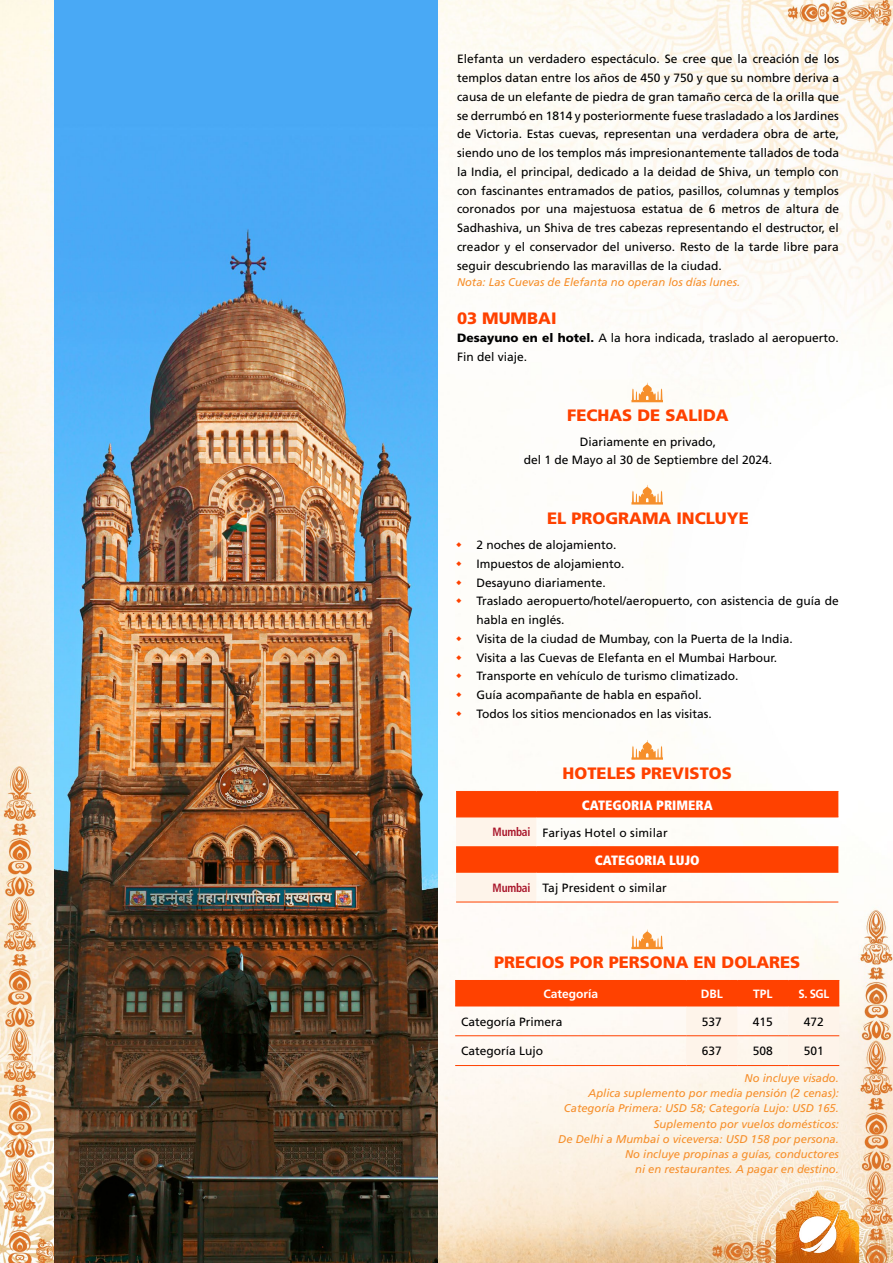
<style>
.page{position:relative;width:893px;height:1263px;background:#fff}
.page>*{position:absolute;margin:0;border:0;box-sizing:border-box;transform-origin:0 0}
.t1{font:900 16.5px "Frutiger";color:#ff4100}
.t2{font:900 condensed 13.5px "Frutiger";color:#fff}
.t3{font:12px/18.8px "Frutiger";color:#000}
.t4{font:700 12px "Frutiger";color:#fff}
.t5{font:700 12px "Frutiger";color:#fff;scale:.95 1}
.t6{font:italic 11.25px/15.1px "Frutiger";color:#f68f2b;text-align:right}
.s1{font-weight:900}
.s2{font-weight:700;font-stretch:condensed;color:#a9162b}
</style>
<div class="page">
<img style="left:0;top:0;width:893px;height:1263px">
<img style="left:800px;top:1210px;width:39px;height:43px">
<hr style="left:0;top:539px;width:1px;height:74px;background:#fff">
<svg style="left:456px;top:792px;width:382px;height:110px"></svg>
<hr style="left:456px;top:791px;width:80px;height:1px;background:#ff4100">
<hr style="left:536px;top:791px;width:302px;height:1px;background:#ff4100">
<hr style="left:456px;top:846px;width:80px;height:1px;background:#ff4100">
<hr style="left:456px;top:902px;width:80px;height:1px;background:#ff4100">
<hr style="left:536px;top:846px;width:302px;height:1px;background:#ff4100">
<hr style="left:536px;top:902px;width:302px;height:1px;background:#ff4100">
<hr style="left:456px;top:816px;width:80px;height:1px;background:#ff4100">
<hr style="left:456px;top:872px;width:80px;height:1px;background:#ff4100">
<hr style="left:536px;top:816px;width:302px;height:1px;background:#ff4100">
<hr style="left:536px;top:872px;width:302px;height:1px;background:#ff4100">
<svg style="left:455px;top:981px;width:384px;height:84px"></svg>
<hr style="left:455px;top:980px;width:231px;height:1px;background:#ff4100">
<hr style="left:686px;top:980px;width:51px;height:1px;background:#ff4100">
<hr style="left:737px;top:980px;width:51px;height:1px;background:#ff4100">
<hr style="left:788px;top:980px;width:51px;height:1px;background:#ff4100">
<hr style="left:455px;top:1005px;width:231px;height:1px;background:#ff4100">
<hr style="left:455px;top:1065px;width:231px;height:1px;background:#ff4100">
<hr style="left:686px;top:1005px;width:51px;height:1px;background:#ff4100">
<hr style="left:686px;top:1065px;width:51px;height:1px;background:#ff4100">
<hr style="left:737px;top:1005px;width:51px;height:1px;background:#ff4100">
<hr style="left:737px;top:1065px;width:51px;height:1px;background:#ff4100">
<hr style="left:788px;top:1005px;width:51px;height:1px;background:#ff4100">
<hr style="left:788px;top:1065px;width:51px;height:1px;background:#ff4100">
<hr style="left:455px;top:1035px;width:231px;height:1px;background:#ff4100">
<hr style="left:686px;top:1035px;width:51px;height:1px;background:#ff4100">
<hr style="left:737px;top:1035px;width:51px;height:1px;background:#ff4100">
<hr style="left:788px;top:1035px;width:51px;height:1px;background:#ff4100">
<svg style="left:631px;top:382px;width:32px;height:20px"></svg>
<svg style="left:631px;top:485px;width:32px;height:19px"></svg>
<svg style="left:631px;top:740px;width:32px;height:20px"></svg>
<svg style="left:631px;top:929px;width:32px;height:20px"></svg>
<img style="left:54px;top:0;width:383px;height:1263px">
<svg style="left:456px;top:542px;width:5px;height:5px"></svg>
<svg style="left:456px;top:561px;width:5px;height:5px"></svg>
<svg style="left:456px;top:580px;width:5px;height:5px"></svg>
<svg style="left:456px;top:598px;width:5px;height:5px"></svg>
<svg style="left:456px;top:636px;width:5px;height:5px"></svg>
<svg style="left:456px;top:655px;width:5px;height:5px"></svg>
<svg style="left:456px;top:673px;width:5px;height:5px"></svg>
<svg style="left:456px;top:692px;width:5px;height:5px"></svg>
<svg style="left:456px;top:711px;width:5px;height:5px"></svg>
<p class="t3" style="left:457px;top:50px;width:383px;text-align:justify">Elefanta un verdadero espectáculo. Se cree que la creación de los templos datan entre los años de 450 y 750 y que su nombre deriva a causa de un elefante de piedra de gran tamaño cerca de la orilla que se derrumbó en 1814 y posteriormente fuese trasladado a los Jardines de Victoria. Estas cuevas, representan una verdadera obra de arte, siendo uno de los templos más impresionantemente tallados de toda la India, el principal, dedicado a la deidad de Shiva, un templo con con fascinantes entramados de patios, pasillos, columnas y templos coronados por una majestuosa estatua de 6 metros de altura de Sadhashiva, un Shiva de tres cabezas representando el destructor, el creador y el conservador del universo. Resto de la tarde libre para seguir descubriendo las maravillas de la ciudad.</p>
<p class="t6" style="left:457px;top:275px;width:285px">Nota: Las Cuevas de Elefanta no operan los días lunes.</p>
<h1 class="t1" style="left:457px;top:308px;width:101px">03 MUMBAI</h1>
<p class="t3" style="left:457px;top:329px;width:383px"><span class="s1">Desayuno en el hotel.</span> A la hora indicada, traslado al aeropuerto.<br>Fin del viaje.</p>
<h1 class="t1" style="left:567px;top:405px;width:163px">FECHAS DE SALIDA</h1>
<p class="t3" style="left:524px;top:432px;width:250px;text-align:center">Diariamente en privado,<br>del 1 de Mayo al 30 de Septiembre del 2024.</p>
<h1 class="t1" style="left:547px;top:509px;width:203px">EL PROGRAMA INCLUYE</h1>
<p class="t3" style="left:476px;top:535px;width:364px">2 noches de alojamiento.<br>Impuestos de alojamiento.<br>Desayuno diariamente.<br>Traslado aeropuerto/hotel/aeropuerto, con asistencia de guía de habla en inglés.<br>Visita de la ciudad de Mumbay, con la Puerta de la India.<br>Visita a las Cuevas de Elefanta en el Mumbai Harbour.<br>Transporte en vehículo de turismo climatizado.<br>Guía acompañante de habla en español.<br>Todos los sitios mencionados en las visitas.</p>
<h1 class="t1" style="left:563px;top:763px;width:171px">HOTELES PREVISTOS</h1>
<p class="t2" style="left:582px;top:797px;width:132px">CATEGORIA PRIMERA</p>
<p class="t3" style="left:493px;top:823px;width:177px"><span class="s2">Mumbai</span> Fariyas Hotel o similar</p>
<p class="t2" style="left:595px;top:852px;width:106px">CATEGORIA LUJO</p>
<p class="t3" style="left:493px;top:878px;width:176px"><span class="s2">Mumbai</span> Taj President o similar</p>
<h1 class="t1" style="left:494px;top:952px;width:308px">PRECIOS POR PERSONA EN DOLARES</h1>
<p class="t4" style="left:543px;top:987px;width:56px">Categoría</p>
<p class="t4" style="left:701px;top:987px;width:23px">DBL</p>
<p class="t4" style="left:753px;top:987px;width:21px">TPL</p>
<p class="t5" style="left:798px;top:987px;width:34px">S. SGL</p>
<p class="t3" style="left:461px;top:1012px;width:103px">Categoría Primera</p>
<p class="t3" style="left:702px;top:1012px;width:22px">537</p>
<p class="t3" style="left:753px;top:1012px;width:22px">415</p>
<p class="t3" style="left:804px;top:1012px;width:22px">472</p>
<p class="t3" style="left:461px;top:1042px;width:84px">Categoría Lujo</p>
<p class="t3" style="left:702px;top:1042px;width:22px">637</p>
<p class="t3" style="left:753px;top:1042px;width:22px">508</p>
<p class="t3" style="left:804px;top:1042px;width:22px">501</p>
<p class="t6" style="left:558px;top:1071px;width:282px">No incluye visado.<br>Aplica suplemento por media pensión (2 cenas):<br>Categoría Primera: USD 58; Categoría Lujo: USD 165.<br>Suplemento por vuelos domésticos:<br>De Delhi a Mumbai o viceversa: USD 158 por persona.<br>No incluye propinas a guías, conductores<br>ni en restaurantes. A pagar en destino.</p>
</div>
